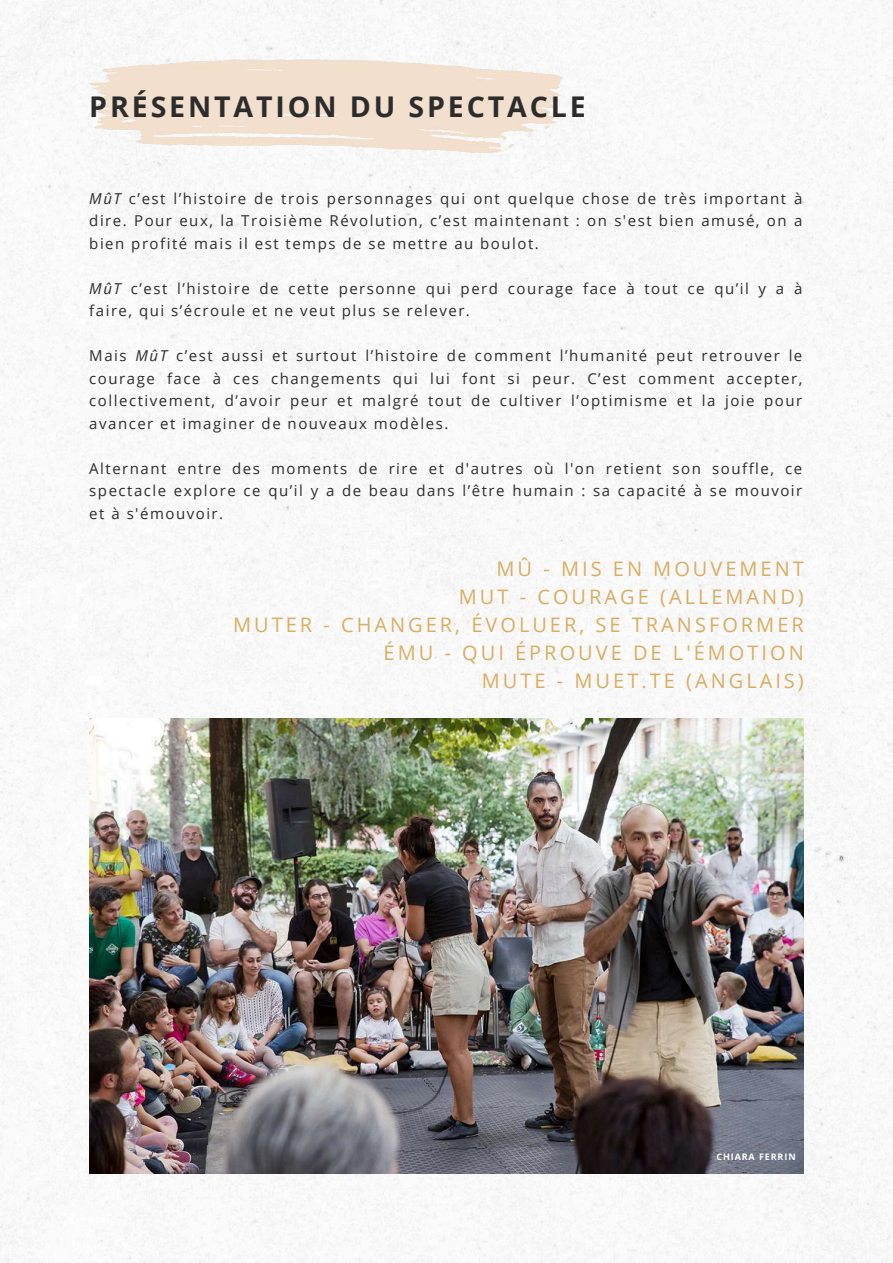
<style>
.page{position:relative;width:893px;height:1263px;background:#fff}
.page>*{position:absolute;margin:0;border:0;box-sizing:border-box;transform-origin:0 0}
.t1{font:700 28.58px "Open Sans";letter-spacing:.1em;color:#2c2c2c}
.t2{font:20.02px/27.9px "Open Sans";letter-spacing:.15em;color:#d8ae61;text-align:right}
.t3{font:15px/22.5px "Open Sans";letter-spacing:.1em;color:#2c2c2c;text-align:justify}
.t4{font:700 9px "Open Sans";letter-spacing:.1em;color:#fff}
.s1{font-style:italic}
</style>
<div class="page">
<img style="left:0;top:0;width:893px;height:1263px">
<img style="left:89px;top:719px;width:715px;height:455px">
<img style="left:89px;top:59px;width:475px;height:95px">
<h1 class="t1" style="left:89px;top:87px;width:498px">PRÉSENTATION DU SPECTACLE</h1>
<p class="t3" style="left:89px;top:187px;width:714px"><span class="s1">MûT</span> c’est l’histoire de trois personnages qui ont quelque chose de très important à dire. Pour eux, la Troisième Révolution, c’est maintenant : on s'est bien amusé, on a bien profité mais il est temps de se mettre au boulot.</p>
<p class="t3" style="left:89px;top:277px;width:714px"><span class="s1">MûT</span> c’est l’histoire de cette personne qui perd courage face à tout ce qu’il y a à faire, qui s’écroule et ne veut plus se relever.</p>
<p class="t3" style="left:89px;top:344px;width:714px">Mais <span class="s1">MûT</span> c’est aussi et surtout l’histoire de comment l’humanité peut retrouver le courage face à ces changements qui lui font si peur. C’est comment accepter, collectivement, d’avoir peur et malgré tout de cultiver l’optimisme et la joie pour avancer et imaginer de nouveaux modèles.</p>
<p class="t3" style="left:89px;top:457px;width:714px">Alternant entre des moments de rire et d'autres où l'on retient son souffle, ce spectacle explore ce qu’il y a de beau dans l’être humain : sa capacité à se mouvoir et à s'émouvoir.</p>
<h2 class="t2" style="left:233px;top:555px;width:572px">MÛ - MIS EN MOUVEMENT<br>MUT - COURAGE (ALLEMAND)<br>MUTER - CHANGER, ÉVOLUER, SE TRANSFORMER<br>ÉMU - QUI ÉPROUVE DE L'ÉMOTION<br>MUTE - MUET.TE (ANGLAIS)</h2>
<p class="t4" style="left:716px;top:1150px;width:81px">CHIARA FERRIN</p>
</div>
